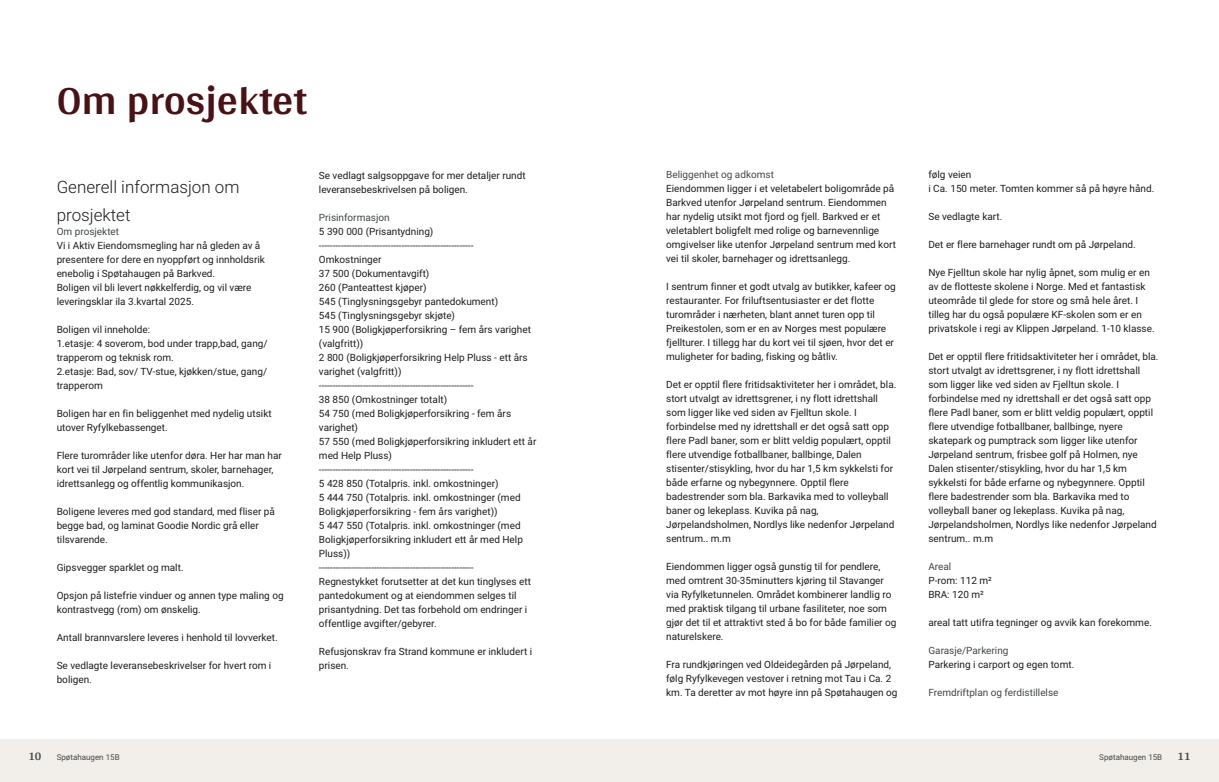
<style>
.page{position:relative;width:1219px;height:782px;background:#fff}
.page>*{position:absolute;margin:0;border:0;box-sizing:border-box;transform-origin:0 0}
.t1{font:700 42px "Arya";color:#481317}
.t2{font:300 17px/28px "Roboto Vitec";color:#1d1d1b}
.t3{font:700 12px "Arya";color:#414749}
.t4{font:10px/14px "Roboto Vitec";color:#1d1d1b}
.t5{font:10px "Roboto Vitec";color:#414749}
.t6{font:8px "Roboto Vitec";color:#414749}
</style>
<div class="page">
<div style="left:0;top:739px;width:612px;height:42px;background:#f2eeea"></div>
<div style="left:607px;top:739px;width:612px;height:42px;background:#f2eeea"></div>
<h1 class="t1" style="left:57px;top:75px;width:252px">Om prosjektet</h1>
<h2 class="t2" style="left:57px;top:172px;width:184px">Generell informasjon om prosjektet</h2>
<p class="t5" style="left:57px;top:224px;width:64px">Om prosjektet</p>
<p class="t4" style="left:57px;top:238px;width:210px">Vi i Aktiv Eiendomsmegling har nå gleden av å presentere for dere en nyoppført og innholdsrik enebolig i Spøtahaugen på Barkved.<br>Boligen vil bli levert nøkkelferdig, og vil være leveringsklar ila 3.kvartal 2025.</p>
<p class="t4" style="left:57px;top:322px;width:212px">Boligen vil inneholde:<br>1.etasje: 4 soverom, bod under trapp,bad, gang/ trapperom og teknisk rom.<br>2.etasje: Bad, sov/ TV‑stue, kjøkken/ stue, gang/ trapperom</p>
<p class="t4" style="left:57px;top:406px;width:216px">Boligen har en fin beliggenhet med nydelig utsikt utover Ryfylkebassenget.</p>
<p class="t4" style="left:57px;top:448px;width:227px">Flere turområder like utenfor døra. Her har man har kort vei til Jørpeland sentrum, skoler, barnehager, idrettsanlegg og offentlig kommunikasjon.</p>
<p class="t4" style="left:57px;top:504px;width:220px">Boligene leveres med god standard, med fliser på begge bad, og laminat Goodie Nordic grå eller tilsvarende.</p>
<p class="t4" style="left:57px;top:560px;width:128px">Gipsvegger sparklet og malt.</p>
<p class="t4" style="left:57px;top:588px;width:228px">Opsjon på listefrie vinduer og annen type maling og kontrastvegg (rom) om ønskelig.</p>
<p class="t4" style="left:57px;top:630px;width:222px">Antall brannvarslere leveres i henhold til lovverket.</p>
<p class="t4" style="left:57px;top:658px;width:216px">Se vedlagte leveransebeskrivelser for hvert rom i boligen.</p>
<p class="t4" style="left:319px;top:168px;width:208px">Se vedlagt salgsoppgave for mer detaljer rundt leveransebeskrivelsen på boligen.</p>
<p class="t5" style="left:319px;top:210px;width:72px">Prisinformasjon</p>
<p class="t4" style="left:319px;top:224px;width:219px">5 390 000 (Prisantydning)<br>‑‑‑‑‑‑‑‑‑‑‑‑‑‑‑‑‑‑‑‑‑‑----------------------------------<br>Omkostninger<br>37 500 (Dokumentavgift)<br>260 (Panteattest kjøper)<br>545 (Tinglysningsgebyr pantedokument)<br>545 (Tinglysningsgebyr skjøte)<br>15 900 (Boligkjøperforsikring – fem års varighet (valgfritt))<br>2 800 (Boligkjøperforsikring Help Pluss ‑ ett års varighet (valgfritt))<br>‑‑‑‑‑‑‑‑‑‑‑‑‑‑‑‑‑‑‑‑‑‑----------------------------------<br>38 850 (Omkostninger totalt)<br>54 750 (med Boligkjøperforsikring ‑ fem års varighet)<br>57 550 (med Boligkjøperforsikring inkludert ett år med Help Pluss)<br>‑‑‑‑‑‑‑‑‑‑‑‑‑‑‑‑‑‑‑‑‑‑----------------------------------<br>5 428 850 (Totalpris. inkl. omkostninger)<br>5 444 750 (Totalpris. inkl. omkostninger (med Boligkjøperforsikring ‑ fem års varighet))<br>5 447 550 (Totalpris. inkl. omkostninger (med Boligkjøperforsikring inkludert ett år med Help Pluss))<br>‑‑‑‑‑‑‑‑‑‑‑‑‑‑‑‑‑‑‑‑‑‑----------------------------------<br>Regnestykket forutsetter at det kun tinglyses ett pantedokument og at eiendommen selges til prisantydning. Det tas forbehold om endringer i offentlige avgifter/ gebyrer.</p>
<p class="t4" style="left:319px;top:644px;width:215px">Refusjonskrav fra Strand kommune er inkludert i prisen.</p>
<p class="t3" style="left:28px;top:749px;width:15px">10</p>
<p class="t6" style="left:57px;top:751px;width:64px">Spøtahaugen 15B</p>
<p class="t5" style="left:666px;top:167px;width:109px">Beliggenhet og adkomst</p>
<p class="t4" style="left:666px;top:181px;width:231px">Eiendommen ligger i et veletabelert boligområde på Barkved utenfor Jørpeland sentrum. Eiendommen har nydelig utsikt mot fjord og fjell. Barkved er et veletablert boligfelt med rolige og barnevennlige omgivelser like utenfor Jørpeland sentrum med kort vei til skoler, barnehager og idrettsanlegg.</p>
<p class="t4" style="left:666px;top:279px;width:231px">I sentrum finner et godt utvalg av butikker, kafeer og restauranter. For friluftsentusiaster er det flotte turområder i nærheten, blant annet turen opp til Preikestolen, som er en av Norges mest populære fjellturer. I tillegg har du kort vei til sjøen, hvor det er muligheter for bading, fisking og båtliv.</p>
<p class="t4" style="left:666px;top:377px;width:232px">Det er opptil flere fritidsaktiviteter her i området, bla. stort utvalgt av idrettsgrener, i ny flott idrettshall som ligger like ved siden av Fjelltun skole. I forbindelse med ny idrettshall er det også satt opp flere Padl baner, som er blitt veldig populært, opptil flere utvendige fotballbaner, ballbinge, Dalen stisenter/ stisykling, hvor du har 1,5 km sykkelsti for både erfarne og nybegynnere. Opptil flere badestrender som bla. Barkavika med to volleyball baner og lekeplass. Kuvika på nag, Jørpelandsholmen, Nordlys like nedenfor Jørpeland sentrum.. m.m</p>
<p class="t4" style="left:666px;top:559px;width:232px">Eiendommen ligger også gunstig til for pendlere, med omtrent 30‑35minutters kjøring til Stavanger via Ryfylketunnelen. Området kombinerer landlig ro med praktisk tilgang til urbane fasiliteter, noe som gjør det til et attraktivt sted å bo for både familier og naturelskere.</p>
<p class="t4" style="left:666px;top:657px;width:233px">Fra rundkjøringen ved Oldeidegården på Jørpeland, følg Ryfylkevegen vestover i retning mot Tau i Ca. 2 km. Ta deretter av mot høyre inn på Spøtahaugen og</p>
<p class="t4" style="left:928px;top:167px;width:227px">følg veien<br>i Ca. 150 meter. Tomten kommer så på høyre hånd.</p>
<p class="t4" style="left:928px;top:209px;width:75px">Se vedlagte kart.</p>
<p class="t4" style="left:928px;top:237px;width:209px">Det er flere barnehager rundt om på Jørpeland.</p>
<p class="t4" style="left:928px;top:265px;width:228px">Nye Fjelltun skole har nylig åpnet, som mulig er en av de flotteste skolene i Norge. Med et fantastisk uteområde til glede for store og små hele året. I tilleg har du også populære KF‑skolen som er en privatskole i regi av Klippen Jørpeland. 1‑10 klasse.</p>
<p class="t4" style="left:928px;top:349px;width:232px">Det er opptil flere fritidsaktiviteter her i området, bla. stort utvalgt av idrettsgrener, i ny flott idrettshall som ligger like ved siden av Fjelltun skole. I forbindelse med ny idrettshall er det også satt opp flere Padl baner, som er blitt veldig populært, opptil flere utvendige fotballbaner, ballbinge, nyere skatepark og pumptrack som ligger like utenfor Jørpeland sentrum, frisbee golf på Holmen, nye Dalen stisenter/ stisykling, hvor du har 1,5 km sykkelsti for både erfarne og nybegynnere. Opptil flere badestrender som bla. Barkavika med to volleyball baner og lekeplass. Kuvika på nag, Jørpelandsholmen, Nordlys like nedenfor Jørpeland sentrum.. m.m</p>
<p class="t5" style="left:928px;top:559px;width:24px">Areal</p>
<p class="t4" style="left:928px;top:573px;width:65px">P‑rom: 112 m²<br>BRA: 120 m²</p>
<p class="t4" style="left:928px;top:615px;width:225px">areal tatt utifra tegninger og avvik kan forekomme.</p>
<p class="t5" style="left:928px;top:643px;width:82px">Garasje/ Parkering</p>
<p class="t4" style="left:928px;top:657px;width:147px">Parkering i carport og egen tomt.</p>
<p class="t5" style="left:928px;top:685px;width:132px">Fremdriftplan og ferdistillelse</p>
<p class="t6" style="left:1099px;top:751px;width:64px">Spøtahaugen 15B</p>
<p class="t3" style="left:1177px;top:749px;width:15px">11</p>
</div>
